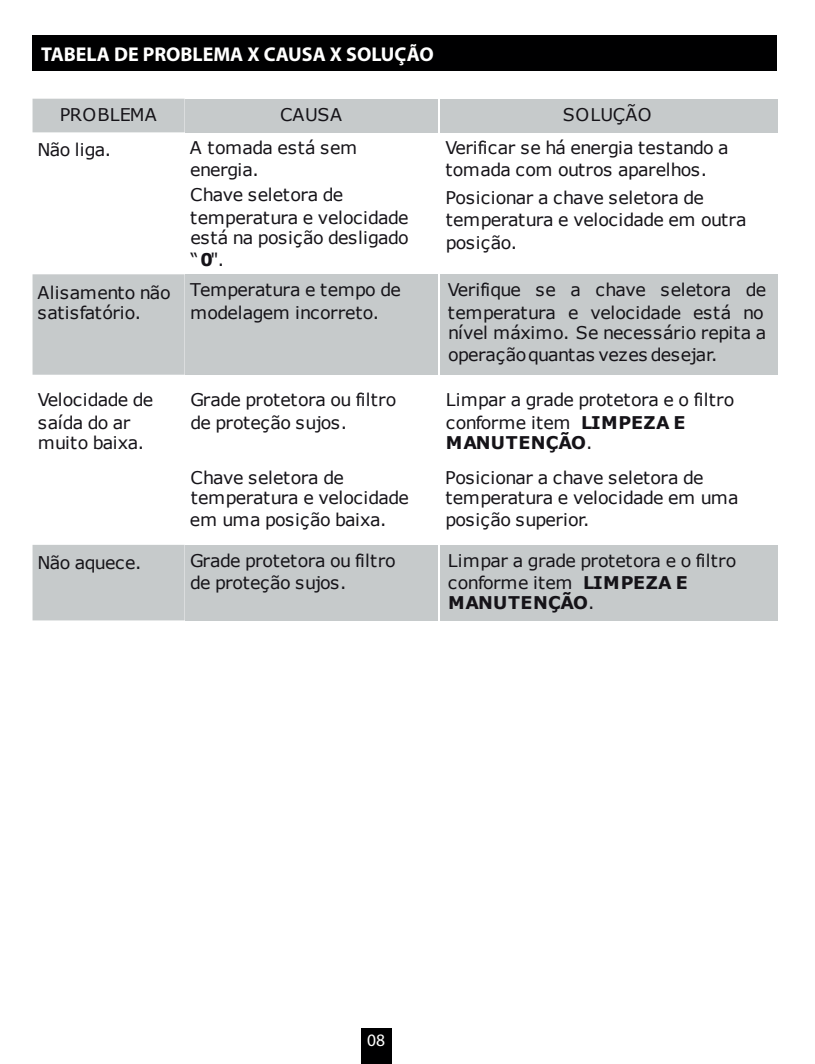
<style>
.page{position:relative;width:815px;height:1064px;background:#fff}
.page>*{position:absolute;margin:0;border:0;box-sizing:border-box;transform-origin:0 0}
.t1{font:700 20px "Myriad Pro";color:#fff}
.t2{font:17.5px/22.5px "Verdana";letter-spacing:-.025em;color:#151318}
.t3{font:17.5px/22.5px "Verdana";color:#151318}
.t4{font:700 17.5px "Verdana";letter-spacing:.02em;color:#151318}
.t5{font:17.5px/20px "Verdana";letter-spacing:.01em;color:#151318}
.t6{font:17.5px "Verdana";letter-spacing:-.005em;color:#151318}
.t7{font:17.5px "Verdana";letter-spacing:.015em;color:#151318}
.t8{font:17.5px "Verdana";letter-spacing:.025em;color:#151318}
.t9{font:17.5px "Myriad Pro";color:#fff}
.s1{font-weight:700}
.s2{font-weight:400}
</style>
<div class="page">
<div style="left:33px;top:99px;width:152px;height:33px;background:#c6cacb"></div>
<div style="left:186px;top:99px;width:252px;height:33px;background:#c6cacb"></div>
<div style="left:440px;top:99px;width:337px;height:33px;background:#c6cacb"></div>
<div style="left:33px;top:274px;width:152px;height:100px;background:#c6cacb"></div>
<div style="left:186px;top:274px;width:252px;height:100px;background:#c6cacb"></div>
<div style="left:440px;top:274px;width:337px;height:100px;background:#c6cacb"></div>
<div style="left:33px;top:545px;width:152px;height:75px;background:#c6cacb"></div>
<div style="left:186px;top:544px;width:252px;height:76px;background:#c6cacb"></div>
<div style="left:440px;top:544px;width:337px;height:76px;background:#c6cacb"></div>
<div style="left:33px;top:35px;width:744px;height:36px;background:#000001"></div>
<div style="left:361px;top:1028px;width:31px;height:35px;background:#000001"></div>
<p class="t1" style="left:41px;top:41px;width:394px">TABELA DE PROBLEMA X CAUSA X SOLUÇÃO</p>
<p class="t7" style="left:60px;top:102px;width:99px">PROBLEMA</p>
<p class="t2" style="left:280px;top:103px;width:64px">CAUSA</p>
<p class="t8" style="left:563px;top:102px;width:90px">SOLUÇÃO</p>
<p class="t2" style="left:37px;top:138px;width:75px">Não liga.</p>
<p class="t2" style="left:190px;top:136px;width:169px">A tomada está sem energia.</p>
<p class="t2" style="left:445px;top:136px;width:285px">Verificar se há energia testando a tomada com outros aparelhos.</p>
<p class="t2" style="left:190px;top:183px;width:220px">Chave seletora de temperatura e velocidade</p>
<p class="t2" style="left:190px;top:226px;width:220px">está na posição desligado “<span class="s1">0</span>".</p>
<p class="t2" style="left:446px;top:186px;width:302px">Posicionar a chave seletora de temperatura e velocidade em outra posição.</p>
<p class="t5" style="left:37px;top:282px;width:135px">Alisamento não satisfatório.</p>
<p class="t2" style="left:190px;top:278px;width:212px">Temperatura e tempo de modelagem incorreto.</p>
<p class="t2" style="left:448px;top:278px;width:320px">Verifique se a chave seletora de temperatura e velocidade está no</p>
<p class="t2" style="left:448px;top:321px;width:320px">nível máximo. Se necessário repita a operaçãoquantas vezes desejar.</p>
<p class="t2" style="left:38px;top:388px;width:117px">Velocidade de saída do ar</p>
<p class="t6" style="left:38px;top:430px;width:108px">muito baixa.</p>
<p class="t2" style="left:190px;top:388px;width:207px">Grade protetora ou filtro de proteção sujos.</p>
<p class="t3" style="left:446px;top:388px;width:290px">Limpar a grade protetora e o filtro conforme item</p>
<p class="t4" style="left:446px;top:430px;width:148px">MANUTENÇÃO<span class="s2">.</span></p>
<p class="t4" style="left:581px;top:410px;width:106px">LIMPEZA E</p>
<p class="t2" style="left:191px;top:467px;width:220px;line-height:20px">Chave seletora de temperatura e velocidade</p>
<p class="t2" style="left:190px;top:508px;width:198px">em uma posição baixa.</p>
<p class="t2" style="left:445px;top:467px;width:295px;line-height:20px">Posicionar a chave seletora de temperatura e velocidade em uma</p>
<p class="t2" style="left:445px;top:508px;width:146px">posição superior.</p>
<p class="t2" style="left:37px;top:551px;width:106px">Não aquece.</p>
<p class="t2" style="left:190px;top:548px;width:207px">Grade protetora ou filtro de proteção sujos.</p>
<p class="t3" style="left:448px;top:548px;width:290px">Limpar a grade protetora e o filtro conforme item</p>
<p class="t4" style="left:448px;top:590px;width:148px">MANUTENÇÃO<span class="s2">.</span></p>
<p class="t4" style="left:583px;top:570px;width:106px">LIMPEZA E</p>
<p class="t9" style="left:367px;top:1028px;width:19px">08</p>
</div>
